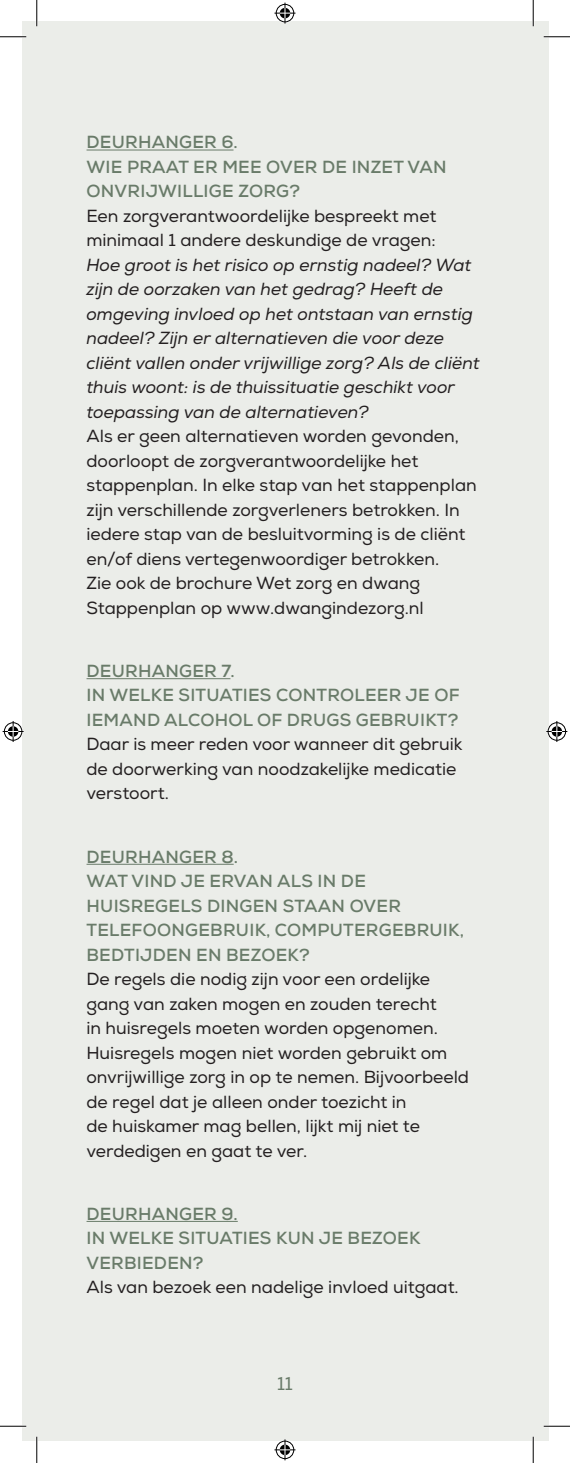
<style>
.page{position:relative;width:570px;height:1463px;background:#fff}
.page>*{position:absolute;margin:0;border:0;box-sizing:border-box;transform-origin:0 0}
.t1{font:18.72px "Nexa";color:#697b69}
.t2{font:17.5px/24.5px "Nexa";color:#231f20}
.t3{font:700 17.5px/24.5px "Nexa";letter-spacing:.015em;color:#697b69}
.t4{font:italic 17.5px/24.5px "Nexa";color:#231f20}
</style>
<div class="page">
<div style="left:22px;top:22px;width:526px;height:1419px;background:#ebede9"></div>
<hr style="left:86px;top:150px;width:147px;height:1px;background:#697b69">
<hr style="left:86px;top:678px;width:144px;height:1px;background:#697b69">
<hr style="left:86px;top:864px;width:148px;height:1px;background:#697b69">
<hr style="left:86px;top:1221px;width:152px;height:1px;background:#697b69">
<hr style="left:0;top:36px;width:26px;height:2px;background:#fff">
<hr style="left:543px;top:36px;width:27px;height:2px;background:#fff">
<hr style="left:0;top:1425px;width:26px;height:2px;background:#fff">
<hr style="left:543px;top:1425px;width:27px;height:2px;background:#fff">
<hr style="left:36px;top:0;width:2px;height:26px;background:#fff">
<hr style="left:36px;top:1436px;width:2px;height:26px;background:#fff">
<hr style="left:532px;top:0;width:2px;height:26px;background:#fff">
<hr style="left:532px;top:1436px;width:2px;height:26px;background:#fff">
<svg style="left:0;top:36px;width:26px;height:1px"></svg>
<svg style="left:543px;top:36px;width:27px;height:1px"></svg>
<svg style="left:0;top:1425px;width:26px;height:1px"></svg>
<svg style="left:543px;top:1425px;width:27px;height:1px"></svg>
<svg style="left:36px;top:0;width:1px;height:26px"></svg>
<svg style="left:36px;top:1436px;width:1px;height:26px"></svg>
<svg style="left:533px;top:0;width:1px;height:26px"></svg>
<svg style="left:533px;top:1436px;width:1px;height:26px"></svg>
<svg style="left:274px;top:3px;width:21px;height:21px"></svg>
<svg style="left:274px;top:1439px;width:21px;height:21px"></svg>
<svg style="left:3px;top:721px;width:21px;height:21px"></svg>
<svg style="left:546px;top:721px;width:21px;height:21px"></svg>
<p class="t3" style="left:86px;top:130px;width:361px">DEURHANGER 6.<br>WIE PRAAT ER MEE OVER DE INZET VAN<br>ONVRIJWILLIGE ZORG?</p>
<p class="t2" style="left:86px;top:204px;width:351px">Een zorgverantwoordelijke bespreekt met minimaal 1 andere deskundige de vragen:</p>
<p class="t4" style="left:86px;top:253px;width:394px">Hoe groot is het risico op ernstig nadeel? Wat zijn de oorzaken van het gedrag? Heeft de omgeving invloed op het ontstaan van ernstig nadeel? Zijn er alternatieven die voor deze cliënt vallen onder vrijwillige zorg? Als de cliënt thuis woont: is de thuissituatie geschikt voor toepassing van de alternatieven?</p>
<p class="t2" style="left:86px;top:424px;width:392px">Als er geen alternatieven worden gevonden, doorloopt de zorgverantwoordelijke het stappenplan. In elke stap van het stappenplan zijn verschillende zorgverleners betrokken. In iedere stap van de besluitvorming is de cliënt en/of diens vertegenwoordiger betrokken.<br>Zie ook de brochure Wet zorg en dwang Stappenplan op www.dwangindezorg.nl</p>
<p class="t3" style="left:86px;top:658px;width:374px">DEURHANGER 7.<br>IN WELKE SITUATIES CONTROLEER JE OF<br>IEMAND ALCOHOL OF DRUGS GEBRUIKT?</p>
<p class="t2" style="left:86px;top:732px;width:377px">Daar is meer reden voor wanneer dit gebruik de doorwerking van noodzakelijke medicatie verstoort.</p>
<p class="t3" style="left:86px;top:844px;width:379px">DEURHANGER 8.<br>WAT VIND JE ERVAN ALS IN DE<br>HUISREGELS DINGEN STAAN OVER<br>TELEFOONGEBRUIK, COMPUTERGEBRUIK,<br>BEDTIJDEN EN BEZOEK?</p>
<p class="t2" style="left:86px;top:967px;width:384px">De regels die nodig zijn voor een ordelijke gang van zaken mogen en zouden terecht<br>in huisregels moeten worden opgenomen.<br>Huisregels mogen niet worden gebruikt om onvrijwillige zorg in op te nemen. Bijvoorbeeld de regel dat je alleen onder toezicht in<br>de huiskamer mag bellen, lijkt mij niet te verdedigen en gaat te ver.</p>
<p class="t3" style="left:86px;top:1201px;width:335px">DEURHANGER 9.<br>IN WELKE SITUATIES KUN JE BEZOEK<br>VERBIEDEN?</p>
<p class="t2" style="left:86px;top:1275px;width:374px">Als van bezoek een nadelige invloed uitgaat.</p>
<p class="t1" style="left:277px;top:1372px;width:17px">11</p>
</div>
